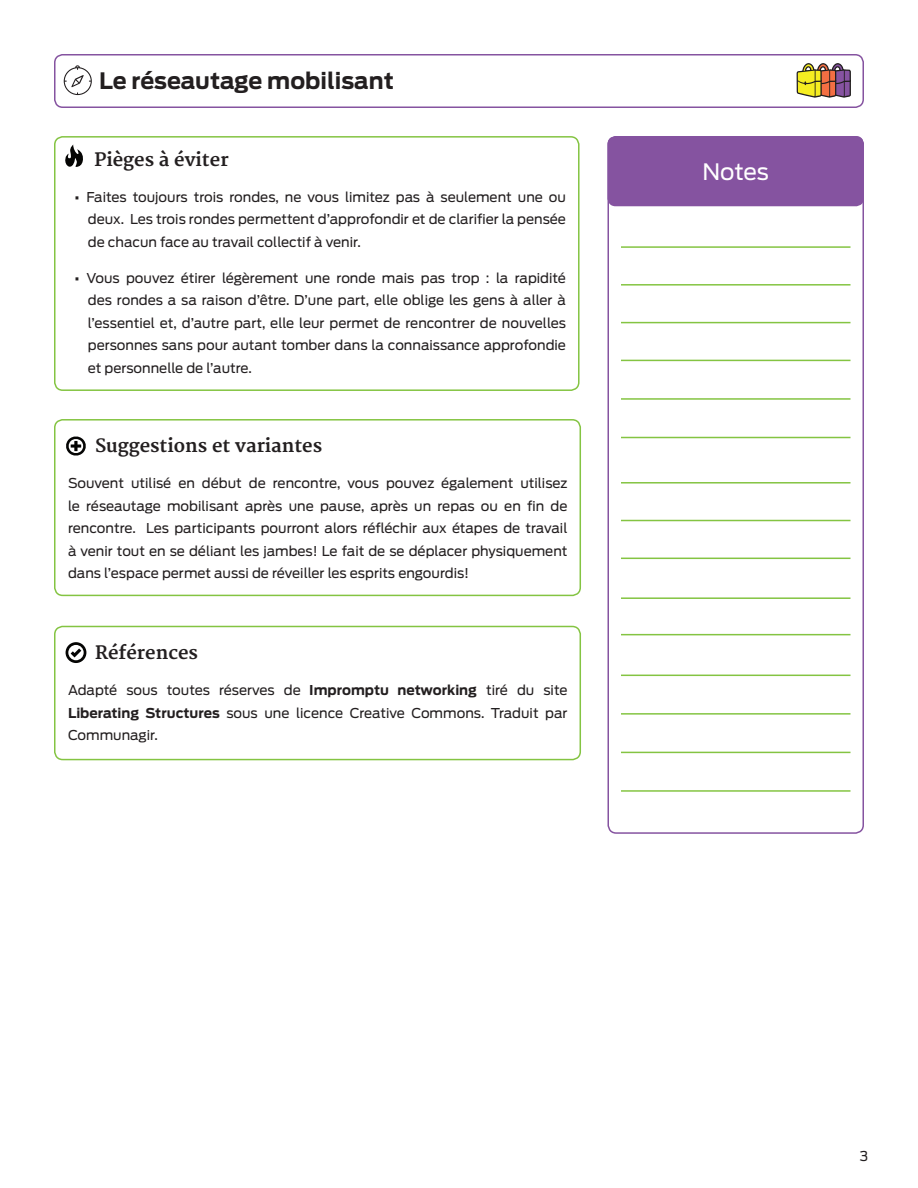
<style>
.page{position:relative;width:918px;height:1188px;background:#fff}
.page>*{position:absolute;margin:0;border:0;box-sizing:border-box;transform-origin:0 0}
.titre_principal{font:700 22.5px "Antenna";color:#231f20}
.notes{font:22.5px "Antenna";letter-spacing:-.005em;color:#fff}
.gros_sous-titre{font:700 18px "Merriweather";color:#231f20}
.gros_sous-titre-2{font:13.5px/22.5px "Antenna";color:#231f20;text-align:justify}
.texte{font:13.5px "Antenna";color:#231f20}
.s1{font-weight:700}
</style>
<div class="page">
<svg style="left:65px;top:145px;width:18px;height:22px"></svg>
<div style="left:54px;top:136px;width:526px;height:255px;border:2px solid #84c442;border-radius:8px"></div>
<svg style="left:66px;top:436px;width:20px;height:20px"></svg>
<svg style="left:66px;top:642px;width:20px;height:21px"></svg>
<div style="left:54px;top:419px;width:527px;height:177px;border:2px solid #84c442;border-radius:8px"></div>
<div style="left:54px;top:626px;width:527px;height:134px;border:2px solid #84c442;border-radius:8px"></div>
<div style="left:607px;top:136px;width:257px;height:698px;border:2px solid #8553a0;border-radius:8px"></div>
<div style="left:607px;top:136px;width:257px;height:70px;background:#8553a0;border-radius:8px"></div>
<hr style="left:621px;top:246px;width:229px;height:2px;background:#84c442">
<hr style="left:621px;top:284px;width:229px;height:2px;background:#84c442">
<hr style="left:621px;top:322px;width:229px;height:1px;background:#84c442">
<hr style="left:621px;top:437px;width:229px;height:1px;background:#84c442">
<hr style="left:621px;top:398px;width:229px;height:2px;background:#84c442">
<hr style="left:621px;top:360px;width:229px;height:1px;background:#84c442">
<hr style="left:621px;top:482px;width:229px;height:2px;background:#84c442">
<hr style="left:621px;top:520px;width:229px;height:1px;background:#84c442">
<hr style="left:621px;top:558px;width:229px;height:1px;background:#84c442">
<hr style="left:621px;top:597px;width:229px;height:2px;background:#84c442">
<hr style="left:621px;top:713px;width:229px;height:2px;background:#84c442">
<hr style="left:621px;top:790px;width:229px;height:2px;background:#84c442">
<hr style="left:621px;top:634px;width:229px;height:1px;background:#84c442">
<hr style="left:621px;top:675px;width:229px;height:1px;background:#84c442">
<hr style="left:621px;top:752px;width:229px;height:1px;background:#84c442">
<div style="left:54px;top:54px;width:810px;height:54px;border:2px solid #8553a0;border-radius:8px"></div>
<svg style="left:64px;top:65px;width:28px;height:30px"></svg>
<svg style="left:796px;top:63px;width:55px;height:35px;background:#ae8e5f"></svg>
<p class="titre_principal" style="left:99px;top:68px;width:296px">Le réseautage mobilisant</p>
<p class="gros_sous-titre" style="left:95px;top:149px;width:136px">Pièges à éviter</p>
<p class="gros_sous-titre-2" style="left:88px;top:186px;width:480px;text-indent:-14px"><span class="s1">•</span> Faites toujours trois rondes, ne vous limitez pas à seulement une ou deux. Les trois rondes permettent d’approfondir et de clarifier la pensée de chacun face au travail collectif à venir.</p>
<p class="gros_sous-titre-2" style="left:88px;top:267px;width:480px;text-indent:-14px"><span class="s1">•</span> Vous pouvez étirer légèrement une ronde mais pas trop : la rapidité des rondes a sa raison d’être. D’une part, elle oblige les gens à aller à l’essentiel et, d’autre part, elle leur permet de rencontrer de nouvelles personnes sans pour autant tomber dans la connaissance approfondie et personnelle de l’autre.</p>
<p class="gros_sous-titre" style="left:95px;top:436px;width:229px">Suggestions et variantes</p>
<p class="gros_sous-titre-2" style="left:68px;top:472px;width:501px">Souvent utilisé en début de rencontre, vous pouvez également utilisez le réseautage mobilisant après une pause, après un repas ou en fin de rencontre. Les participants pourront alors réfléchir aux étapes de travail à venir tout en se déliant les jambes! Le fait de se déplacer physiquement dans l’espace permet aussi de réveiller les esprits engourdis!</p>
<p class="gros_sous-titre" style="left:95px;top:642px;width:105px">Références</p>
<p class="gros_sous-titre-2" style="left:68px;top:679px;width:501px">Adapté sous toutes réserves de <span class="s1">Impromptu networking</span> tiré du site <span class="s1">Liberating Structures</span> sous une licence Creative Commons. Traduit par Communagir.</p>
<p class="notes" style="left:702px;top:158px;width:68px">Notes</p>
<p class="texte" style="left:860px;top:1148px;width:10px">3</p>
</div>
